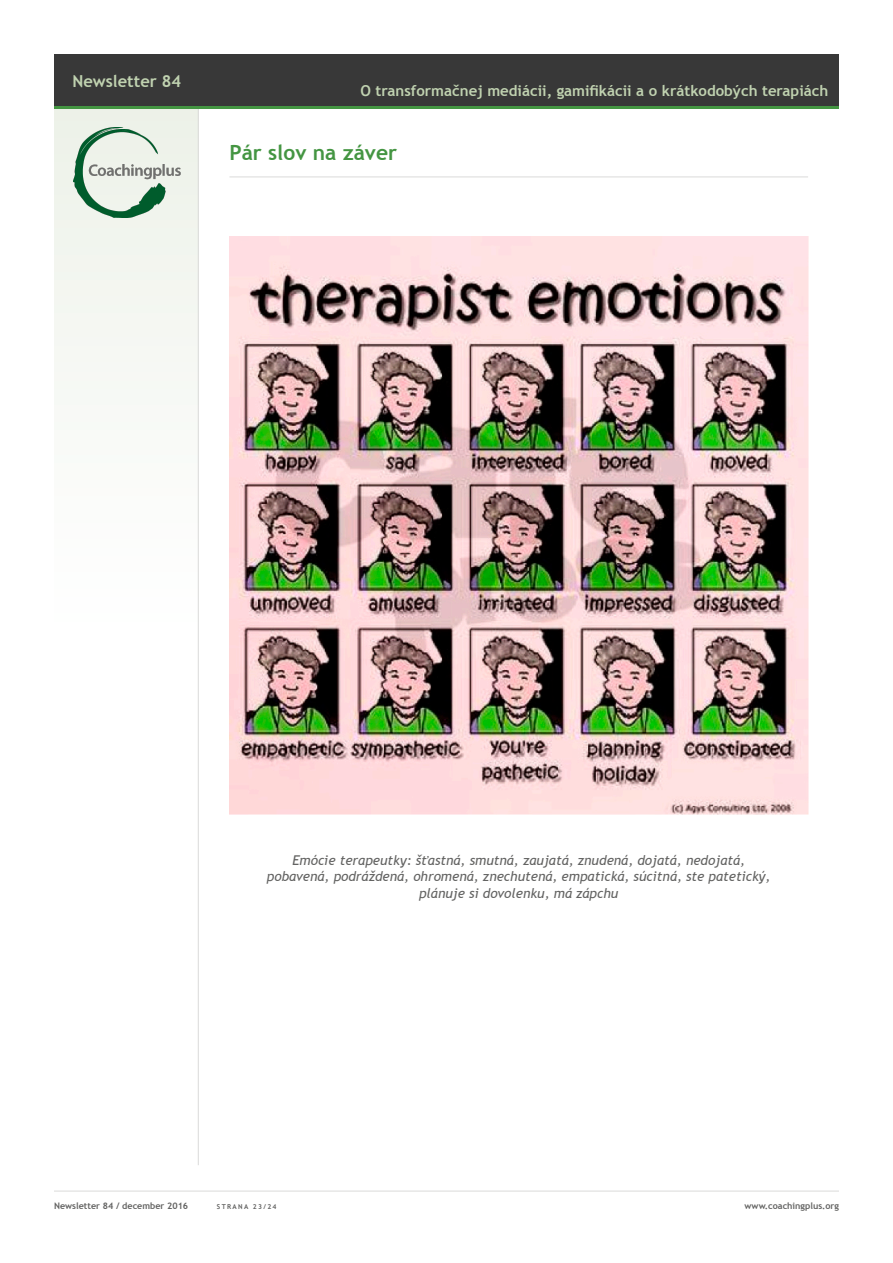
<style>
.page{position:relative;width:893px;height:1263px;background:#fff}
.page>*{position:absolute;margin:0;border:0;box-sizing:border-box;transform-origin:0 0}
.t1{font:700 21px "Trebuchet MS";color:#449542}
.t2{font:700 16.5px "Trebuchet MS";color:#c0d2b0}
.t3{font:700 15px "Trebuchet MS";color:#c0d2b0}
.t4{font:italic 13.5px/16.2px "Trebuchet MS";color:#636362;text-align:center}
.t5{font:700 9px "Trebuchet MS";color:#636362}
.t6{font:700 6.75px "Trebuchet MS";letter-spacing:.2em;color:#636362}
</style>
<div class="page">
<div style="left:54px;top:106px;width:145px;height:525px;background:#f7f9f5"></div>
<hr style="left:54px;top:1191px;width:785px;height:1px;background:#dadad9">
<hr style="left:198px;top:108px;width:1px;height:1057px;background:#dadad9">
<div style="left:54px;top:54px;width:785px;height:53px;background:#383838"></div>
<hr style="left:54px;top:106px;width:785px;height:3px;background:#449542">
<img style="left:74px;top:127px;width:106px;height:91px">
<hr style="left:229px;top:177px;width:579px;height:1px;background:#dadad9">
<img style="left:229px;top:236px;width:579px;height:579px">
<p class="t2" style="left:72px;top:70px;width:110px">Newsletter 84</p>
<p class="t3" style="left:361px;top:81px;width:469px">O transformačnej mediácii, gamifikácii a o krátkodobých terapiách</p>
<h1 class="t1" style="left:229px;top:139px;width:169px">Pár slov na záver</h1>
<p class="t4" style="left:267px;top:852px;width:505px">Emócie terapeutky: šťastná, smutná, zaujatá, znudená, dojatá, nedojatá, pobavená, podráždená, ohromená, znechutená, empatická, súcitná, ste patetický, plánuje si dovolenku, má zápchu</p>
<p class="t5" style="left:54px;top:1200px;width:136px">Newsletter 84 / december 2016</p>
<p class="t6" style="left:217px;top:1202px;width:61px">strana 23/24</p>
<p class="t5" style="left:745px;top:1200px;width:96px">www.coachingplus.org</p>
</div>
